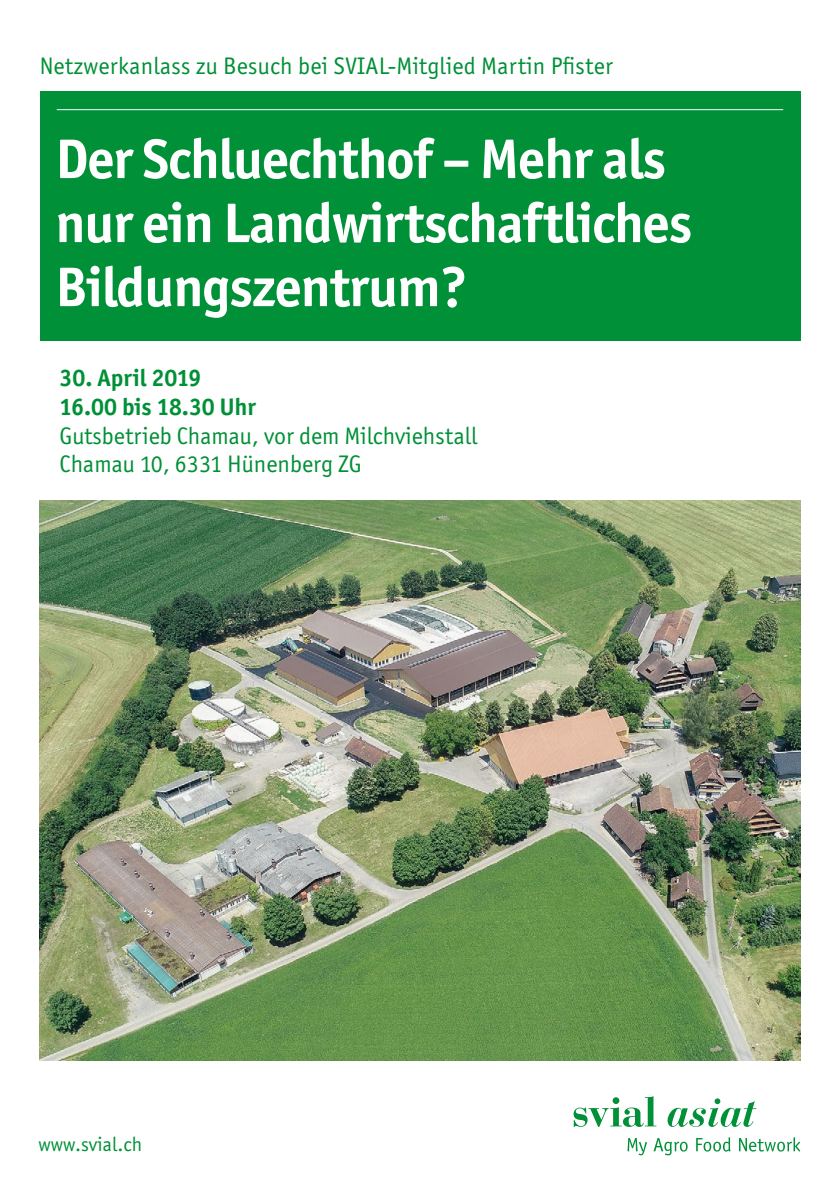
<style>
.page{position:relative;width:840px;height:1191px;background:#fff}
.page>*{position:absolute;margin:0;border:0;box-sizing:border-box;transform-origin:0 0}
.t1{font:700 56px/64px "Officina Sans ITC Std";letter-spacing:-.02em;color:#fff}
.t2{font:24px/28.8px "Officina Sans ITC Std";letter-spacing:.005em;color:#009037}
.t3{font:700 24px/28.8px "Officina Sans ITC Std";color:#009037}
.t4{font:20px "Officina Sans ITC Std";letter-spacing:.005em;color:#009037}
</style>
<div class="page">
<div style="left:40px;top:91px;width:759px;height:249px;background:#009037"></div>
<hr style="left:57px;top:109px;width:725px;height:1px;background:#fff">
<img style="left:40px;top:501px;width:759px;height:559px">
<svg style="left:573px;top:1096px;width:83px;height:30px"></svg>
<svg style="left:667px;top:1098px;width:89px;height:28px"></svg>
<svg style="left:627px;top:1138px;width:19px;height:17px"></svg>
<svg style="left:653px;top:1138px;width:34px;height:17px"></svg>
<svg style="left:696px;top:1137px;width:34px;height:14px"></svg>
<svg style="left:739px;top:1137px;width:60px;height:14px"></svg>
<p class="t2" style="left:40px;top:51px;width:574px">Netzwerkanlass zu Besuch bei SVIAL-Mitglied Martin Pfister</p>
<h1 class="t1" style="left:55px;top:126px;width:638px">Der Schluechthof – Mehr als nur ein Landwirtschaftliches<br>Bildungszentrum?</h1>
<p class="t3" style="left:60px;top:363px;width:197px">30. April 2019<br>16.00 bis 18.30 Uhr</p>
<p class="t2" style="left:60px;top:421px;width:419px">Gutsbetrieb Chamau, vor dem Milchviehstall<br>Chamau 10, 6331 Hünenberg ZG</p>
<p class="t4" style="left:39px;top:1132px;width:105px">www.svial.ch</p>
</div>
